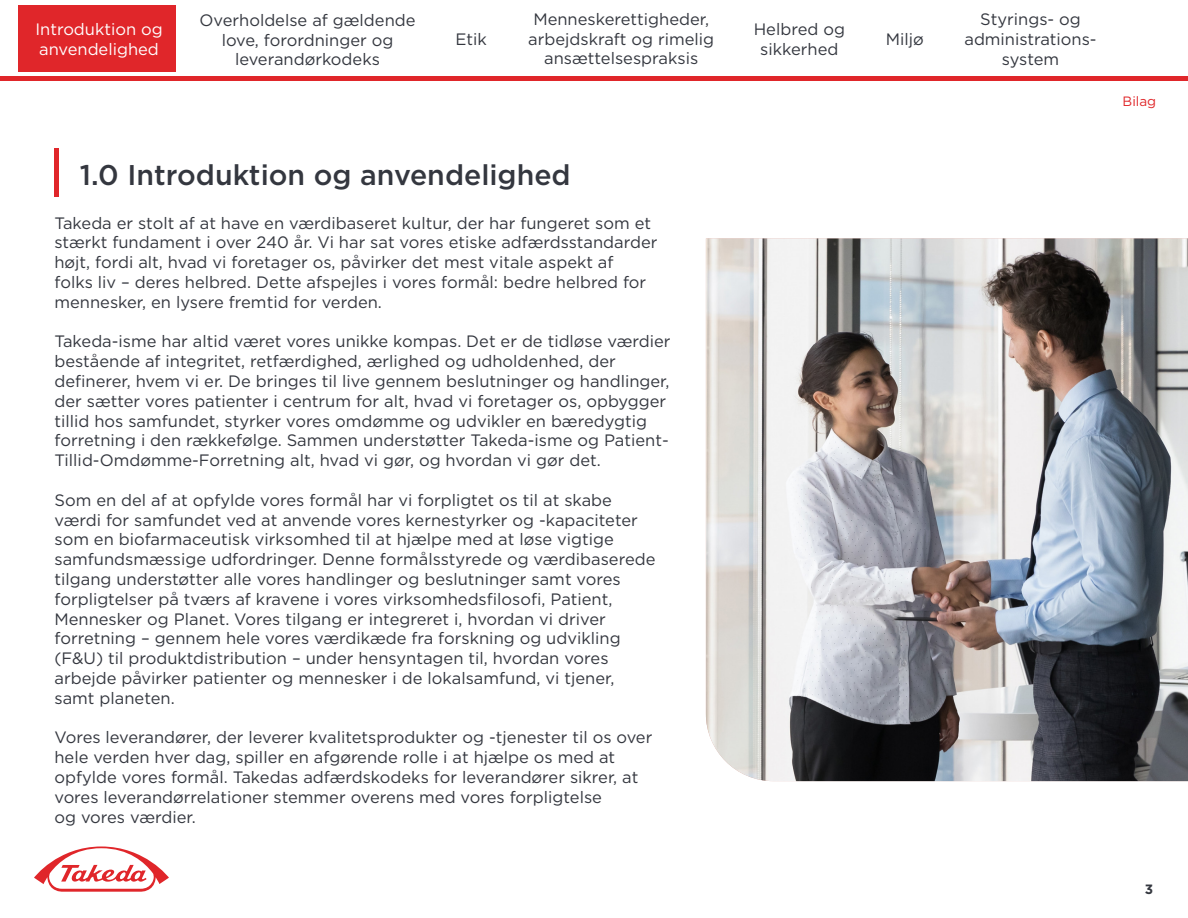
<style>
.page{position:relative;width:1188px;height:918px;background:#fff}
.page>*{position:absolute;margin:0;border:0;box-sizing:border-box;transform-origin:0 0}
.t1{font:500 28.5px "Gotham";color:#34373f}
.t2{font:16.5px/19.8px "Gotham";color:#34373f;text-align:center}
.t3{font:16.5px/19.8px "Gotham";color:#fff}
.t4{font:13.5px "Gotham";color:#e02629}
.t5{font:700 13.5px "Gotham";color:#34373f}
</style>
<div class="page">
<svg style="left:34px;top:846px;width:135px;height:46px"></svg>
<hr style="left:0;top:77px;width:1188px;height:4px;background:#e0262a">
<div style="left:18px;top:5px;width:158px;height:67px;background:#e0262a"></div>
<div style="left:54px;top:148px;width:5px;height:48px;background:#e0262a"></div>
<img style="left:706px;top:238px;width:482px;height:543px">
<p class="t3" style="left:35px;top:19px;width:129px">Introduktion og anvendelighed</p>
<p class="t2" style="left:200px;top:10px;width:218px">Overholdelse af gældende love, forordninger og leverandørkodeks</p>
<p class="t2" style="left:455px;top:29px;width:33px">Etik</p>
<p class="t2" style="left:528px;top:9px;width:188px">Menneskerettigheder, arbejdskraft og rimelig ansættelsespraksis</p>
<p class="t2" style="left:754px;top:19px;width:93px">Helbred og sikkerhed</p>
<p class="t2" style="left:886px;top:29px;width:39px">Miljø</p>
<h1 class="t1" style="left:80px;top:156px;width:492px">1.0 Introduktion og anvendelighed</h1>
<p class="t2" style="left:54px;top:213px;width:605px;text-align:left">Takeda er stolt af at have en værdibaseret kultur, der har fungeret som et stærkt fundament i over 240 år. Vi har sat vores etiske adfærdsstandarder højt, fordi alt, hvad vi foretager os, påvirker det mest vitale aspekt af<br>folks liv – deres helbred. Dette afspejles i vores formål: bedre helbred for mennesker, en lysere fremtid for verden.</p>
<p class="t2" style="left:54px;top:331px;width:618px;text-align:left">Takeda-isme har altid været vores unikke kompas. Det er de tidløse værdier bestående af integritet, retfærdighed, ærlighed og udholdenhed, der definerer, hvem vi er. De bringes til live gennem beslutninger og handlinger, der sætter vores patienter i centrum for alt, hvad vi foretager os, opbygger tillid hos samfundet, styrker vores omdømme og udvikler en bæredygtig forretning i den rækkefølge. Sammen understøtter Takeda-isme og Patient-Tillid-Omdømme-Forretning alt, hvad vi gør, og hvordan vi gør det.</p>
<p class="t2" style="left:54px;top:490px;width:603px;text-align:left">Som en del af at opfylde vores formål har vi forpligtet os til at skabe værdi for samfundet ved at anvende vores kernestyrker og -kapaciteter som en biofarmaceutisk virksomhed til at hjælpe med at løse vigtige samfundsmæssige udfordringer. Denne formålsstyrede og værdibaserede tilgang understøtter alle vores handlinger og beslutninger samt vores forpligtelser på tværs af kravene i vores virksomhedsfilosofi, Patient, Mennesker og Planet. Vores tilgang er integreret i, hvordan vi driver forretning – gennem hele vores værdikæde fra forskning og udvikling (F&amp;U) til produktdistribution – under hensyntagen til, hvordan vores arbejde påvirker patienter og mennesker i de lokalsamfund, vi tjener, samt planeten.</p>
<p class="t2" style="left:54px;top:727px;width:599px;text-align:left">Vores leverandører, der leverer kvalitetsprodukter og -tjenester til os over hele verden hver dag, spiller en afgørende rolle i at hjælpe os med at opfylde vores formål. Takedas adfærdskodeks for leverandører sikrer, at vores leverandørrelationer stemmer overens med vores forpligtelse<br>og vores værdier.</p>
<p class="t2" style="left:964px;top:9px;width:134px">Styrings- og administrations&shy;system</p>
<p class="t4" style="left:1123px;top:92px;width:35px">Bilag</p>
<p class="t5" style="left:1145px;top:880px;width:10px">3</p>
</div>
